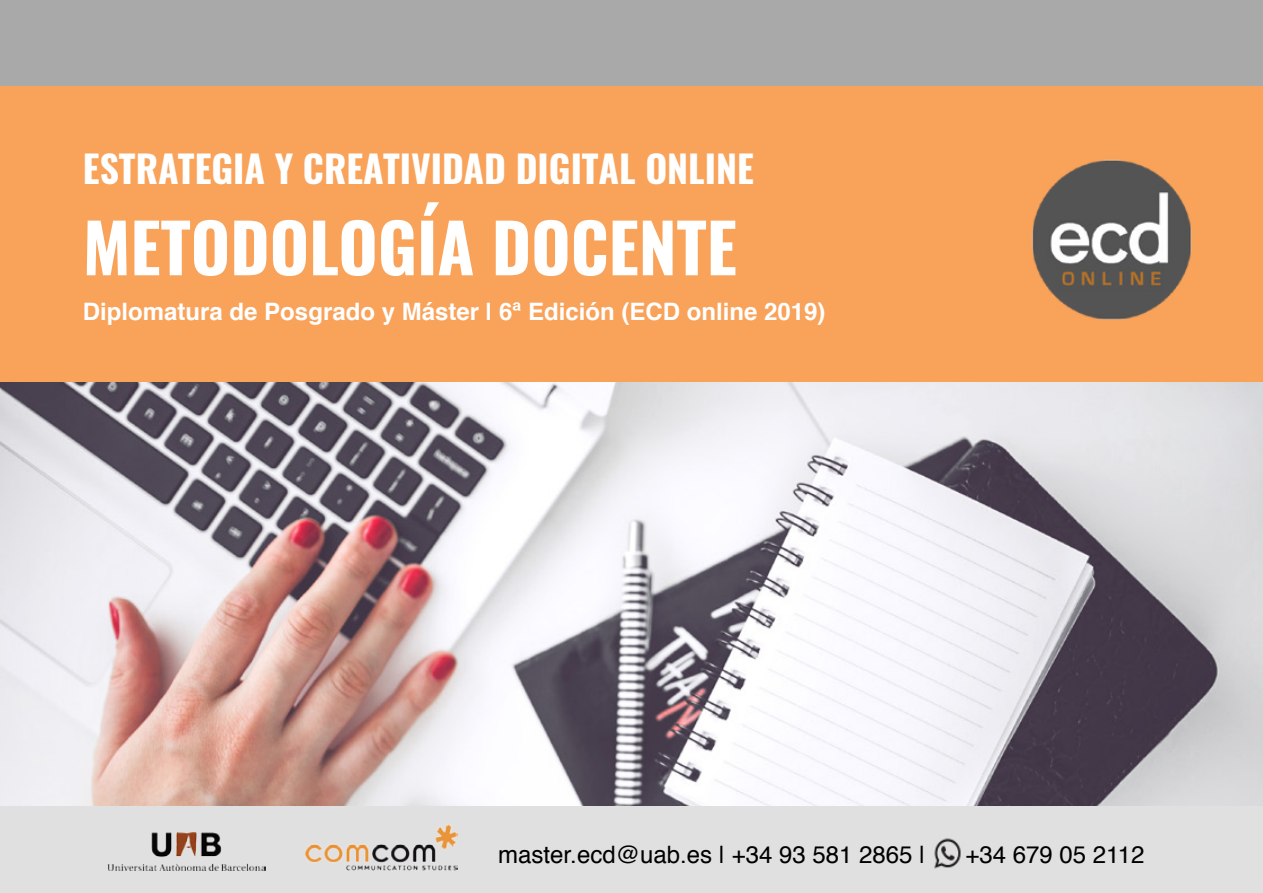
<style>
.page{position:relative;width:1263px;height:893px;background:#fff}
.page>*{position:absolute;margin:0;border:0;box-sizing:border-box;transform-origin:0 0}
.t1{font:700 67.5px "Oswald";color:#fff}
.t2{font:700 37.5px "Oswald";color:#fff}
.t3{font:24px "Helvetica";color:#000}
.t4{font:700 24px "Helvetica";color:#fff}
</style>
<div class="page">
<div style="left:0;top:64px;width:1263px;height:337px;background:#f9a25a"></div>
<div style="left:0;top:0;width:1263px;height:85px;background:#a9a9a9"></div>
<img style="left:0;top:383px;width:1263px;height:424px">
<img style="left:1032px;top:159px;width:160px;height:161px">
<div style="left:0;top:807px;width:1263px;height:86px;background:#e0e0e0"></div>
<img style="left:306px;top:824px;width:151px;height:47px">
<img style="left:108px;top:833px;width:158px;height:38px">
<img style="left:934px;top:838px;width:27px;height:31px">
<h2 class="t2" style="left:83px;top:143px;width:672px">ESTRATEGIA Y CREATIVIDAD DIGITAL ONLINE</h2>
<h1 class="t1" style="left:83px;top:201px;width:655px">METODOLOGÍA DOCENTE</h1>
<p class="t4" style="left:83px;top:292px;width:744px">Diplomatura de Posgrado y Máster | 6ª Edición (ECD online 2019)</p>
<p class="t3" style="left:498px;top:836px;width:429px">master.ecd@uab.es | +34 93 581 2865 |</p>
<p class="t3" style="left:965px;top:836px;width:181px">+34 679 05 2112</p>
<p class="t3" style="left:577px;top:836px;width:486px">master.ecd.online@uab.es | +34 93 581 2865</p>
</div>
